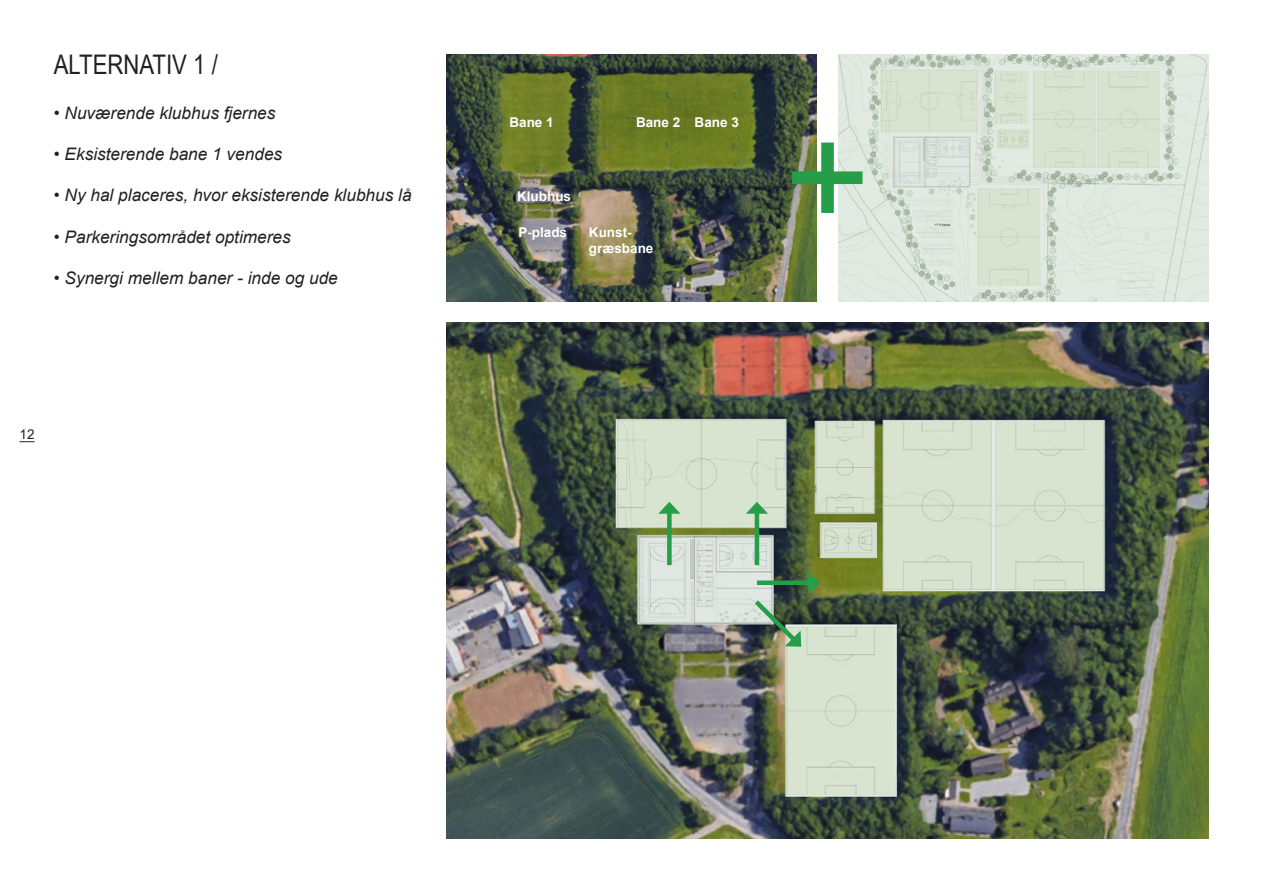
<style>
.page{position:relative;width:1263px;height:893px;background:#fff}
.page>*{position:absolute;margin:0;border:0;box-sizing:border-box;transform-origin:0 0}
.t1{font:27px "Arial Narrow";color:#231f20}
.t2{font:italic 17.25px "Arial";color:#231f20}
.t3{font:700 13.5px "Arial";color:#fff}
.t4{font:13.5px "Arial";color:#231f20}
</style>
<div class="page">
<img style="left:446px;top:323px;width:763px;height:516px">
<img style="left:838px;top:54px;width:371px;height:247px">
<img style="left:446px;top:54px;width:371px;height:247px">
<div style="left:792px;top:171px;width:70px;height:13px;background:#269d48"></div>
<div style="left:821px;top:143px;width:13px;height:70px;background:#269d48;border:4px solid #269d48"></div>
<svg style="left:20px;top:441px;width:14px;height:1px"></svg>
<hr style="left:755px;top:510px;width:4px;height:55px;background:#269d48">
<svg style="left:746px;top:502px;width:22px;height:12px"></svg>
<div style="left:667px;top:510px;width:5px;height:55px;background:#269d48"></div>
<svg style="left:658px;top:502px;width:22px;height:12px"></svg>
<div style="left:757px;top:580px;width:55px;height:5px;background:#269d48"></div>
<svg style="left:808px;top:572px;width:12px;height:22px"></svg>
<svg style="left:750px;top:596px;width:52px;height:52px;background:#69806b"></svg>
<p class="t1" style="left:54px;top:44px;width:166px">ALTERNATIV 1 /</p>
<p class="t2" style="left:54px;top:101px;width:223px">• Nuværende klubhus fjernes</p>
<p class="t2" style="left:54px;top:143px;width:230px">• Eksisterende bane 1 vendes</p>
<p class="t2" style="left:54px;top:184px;width:358px">• Ny hal placeres, hvor eksisterende klubhus lå</p>
<p class="t2" style="left:54px;top:226px;width:239px">• Parkeringsområdet optimeres</p>
<p class="t2" style="left:54px;top:267px;width:286px">• Synergi mellem baner - inde og ude</p>
<p class="t4" style="left:19px;top:425px;width:17px">12</p>
<p class="t3" style="left:509px;top:112px;width:46px">Bane 1</p>
<p class="t3" style="left:636px;top:112px;width:46px">Bane 2</p>
<p class="t3" style="left:695px;top:112px;width:46px">Bane 3</p>
<p class="t3" style="left:517px;top:186px;width:55px">Klubhus</p>
<p class="t3" style="left:518px;top:222px;width:50px">P-plads</p>
<p class="t3" style="left:589px;top:222px;width:44px">Kunst-</p>
<p class="t3" style="left:589px;top:238px;width:66px">græsbane</p>
</div>
